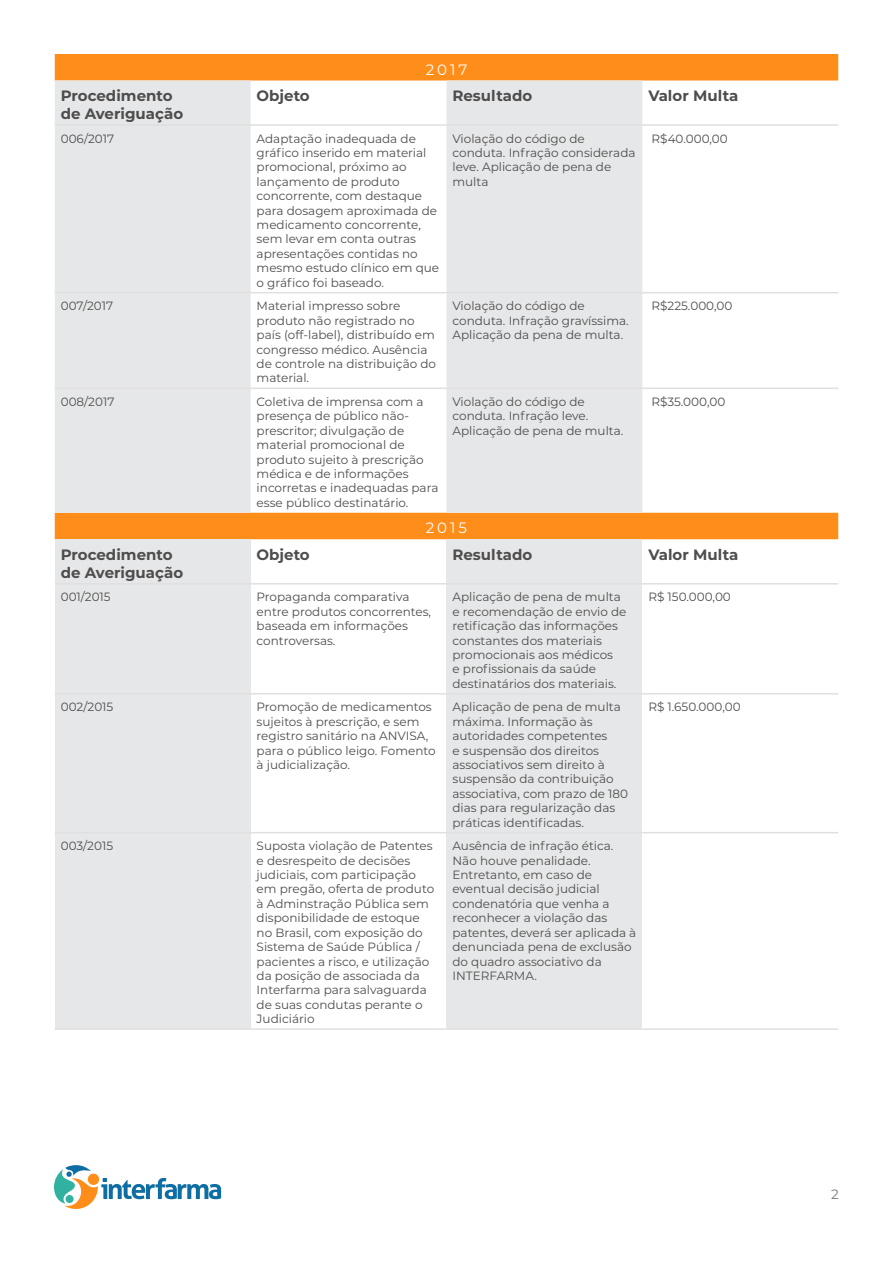
<style>
.page{position:relative;width:893px;height:1263px;background:#fff}
.page>*{position:absolute;margin:0;border:0;box-sizing:border-box;transform-origin:0 0}
.t1{font:700 15px/18px "Montserrat";color:#4e4d4d}
.t2{font:15px "Montserrat";letter-spacing:.2em;color:#fff}
.t3{font:13.5px "Montserrat";color:#787878}
.t4{font:12px/14.4px "Montserrat";color:#4e4d4d}
</style>
<div class="page">
<svg style="left:54px;top:1165px;width:167px;height:44px"></svg>
<svg style="left:55px;top:54px;width:783px;height:485px"></svg>
<div style="left:55px;top:81px;width:196px;height:432px;background:#e6e7e8"></div>
<div style="left:446px;top:81px;width:196px;height:432px;background:#e6e7e8"></div>
<div style="left:55px;top:539px;width:196px;height:45px;background:#e6e7e8"></div>
<div style="left:446px;top:539px;width:196px;height:45px;background:#e6e7e8"></div>
<div style="left:55px;top:584px;width:196px;height:110px;background:#e6e7e8"></div>
<div style="left:446px;top:584px;width:196px;height:110px;background:#e6e7e8"></div>
<div style="left:55px;top:694px;width:196px;height:139px;background:#e6e7e8"></div>
<div style="left:446px;top:694px;width:196px;height:139px;background:#e6e7e8"></div>
<div style="left:55px;top:833px;width:196px;height:196px;background:#e6e7e8"></div>
<div style="left:446px;top:833px;width:196px;height:196px;background:#e6e7e8"></div>
<hr style="left:55px;top:292px;width:196px;height:1px;background:#e1dfdf">
<hr style="left:251px;top:292px;width:195px;height:1px;background:#e1dfdf">
<hr style="left:446px;top:292px;width:196px;height:1px;background:#e1dfdf">
<hr style="left:642px;top:292px;width:196px;height:1px;background:#e1dfdf">
<hr style="left:55px;top:388px;width:196px;height:1px;background:#e1dfdf">
<hr style="left:251px;top:388px;width:195px;height:1px;background:#e1dfdf">
<hr style="left:446px;top:388px;width:196px;height:1px;background:#e1dfdf">
<hr style="left:642px;top:388px;width:196px;height:1px;background:#e1dfdf">
<hr style="left:55px;top:583px;width:196px;height:1px;background:#e1dfdf">
<hr style="left:251px;top:583px;width:195px;height:1px;background:#e1dfdf">
<hr style="left:446px;top:583px;width:196px;height:1px;background:#e1dfdf">
<hr style="left:642px;top:583px;width:196px;height:1px;background:#e1dfdf">
<hr style="left:55px;top:693px;width:196px;height:1px;background:#e1dfdf">
<hr style="left:251px;top:693px;width:195px;height:1px;background:#e1dfdf">
<hr style="left:446px;top:693px;width:196px;height:1px;background:#e1dfdf">
<hr style="left:642px;top:693px;width:196px;height:1px;background:#e1dfdf">
<hr style="left:55px;top:832px;width:196px;height:1px;background:#e1dfdf">
<hr style="left:251px;top:832px;width:195px;height:1px;background:#e1dfdf">
<hr style="left:446px;top:832px;width:196px;height:1px;background:#e1dfdf">
<hr style="left:642px;top:832px;width:196px;height:1px;background:#e1dfdf">
<hr style="left:55px;top:1028px;width:196px;height:2px;background:#e1dfdf">
<hr style="left:251px;top:1028px;width:195px;height:2px;background:#e1dfdf">
<hr style="left:446px;top:1028px;width:196px;height:2px;background:#e1dfdf">
<hr style="left:642px;top:1028px;width:196px;height:2px;background:#e1dfdf">
<hr style="left:55px;top:124px;width:196px;height:2px;background:#e1dfdf">
<hr style="left:251px;top:124px;width:195px;height:2px;background:#e1dfdf">
<hr style="left:446px;top:124px;width:196px;height:2px;background:#e1dfdf">
<hr style="left:642px;top:124px;width:196px;height:2px;background:#e1dfdf">
<p class="t2" style="left:426px;top:59px;width:43px">2017</p>
<p class="t1" style="left:61px;top:86px;width:124px">Procedimento de Averiguação</p>
<p class="t1" style="left:257px;top:86px;width:55px">Objeto</p>
<p class="t1" style="left:452px;top:86px;width:81px">Resultado</p>
<p class="t1" style="left:648px;top:86px;width:92px">Valor Multa</p>
<p class="t4" style="left:61px;top:131px;width:55px">006/2017</p>
<p class="t4" style="left:257px;top:131px;width:184px">Adaptação inadequada de gráfico inserido em material promocional, próximo ao lançamento de produto concorrente, com destaque para dosagem aproximada de medicamento concorrente, sem levar em conta outras apresentações contidas no mesmo estudo clínico em que o gráfico foi baseado.</p>
<p class="t4" style="left:452px;top:131px;width:185px">Violação do código de conduta. Infração considerada leve. Aplicação de pena de multa</p>
<p class="t4" style="left:651px;top:131px;width:78px">R$40.000,00</p>
<p class="t4" style="left:61px;top:298px;width:54px">007/2017</p>
<p class="t4" style="left:257px;top:298px;width:181px">Material impresso sobre produto não registrado no país (off-label), distribuído em congresso médico. Ausência de controle na distribuição do material.</p>
<p class="t4" style="left:452px;top:298px;width:178px">Violação do código de conduta. Infração gravíssima.<br>Aplicação da pena de multa.</p>
<p class="t4" style="left:651px;top:298px;width:82px">R$225.000,00</p>
<p class="t4" style="left:61px;top:394px;width:55px">008/2017</p>
<p class="t4" style="left:257px;top:394px;width:183px">Coletiva de imprensa com a presença de público não&shy;prescritor; divulgação de material promocional de produto sujeito à prescrição médica e de informações incorretas e inadequadas para esse público destinatário.</p>
<p class="t4" style="left:452px;top:394px;width:172px">Violação do código de conduta. Infração leve.<br>Aplicação de pena de multa.</p>
<p class="t4" style="left:651px;top:394px;width:75px">R$35.000,00</p>
<p class="t2" style="left:426px;top:518px;width:43px">2015</p>
<p class="t1" style="left:61px;top:545px;width:124px">Procedimento de Averiguação</p>
<p class="t1" style="left:257px;top:545px;width:55px">Objeto</p>
<p class="t1" style="left:452px;top:545px;width:81px">Resultado</p>
<p class="t1" style="left:648px;top:545px;width:92px">Valor Multa</p>
<p class="t4" style="left:61px;top:589px;width:52px">001/2015</p>
<p class="t4" style="left:257px;top:589px;width:176px">Propaganda comparativa entre produtos concorrentes, baseada em informações controversas.</p>
<p class="t4" style="left:452px;top:589px;width:175px">Aplicação de pena de multa e recomendação de envio de retificação das informações constantes dos materiais promocionais aos médicos<br>e profissionais da saúde destinatários dos materiais.</p>
<p class="t4" style="left:648px;top:589px;width:84px">R$ 150.000,00</p>
<p class="t4" style="left:61px;top:699px;width:54px">002/2015</p>
<p class="t4" style="left:257px;top:699px;width:181px">Promoção de medicamentos sujeitos à prescrição, e sem registro sanitário na ANVISA, para o público leigo. Fomento à judicialização.</p>
<p class="t4" style="left:452px;top:699px;width:177px">Aplicação de pena de multa máxima. Informação às autoridades competentes<br>e suspensão dos direitos associativos sem direito à suspensão da contribuição associativa, com prazo de 180 dias para regularização das práticas identificadas.</p>
<p class="t4" style="left:648px;top:699px;width:94px">R$ 1.650.000,00</p>
<p class="t4" style="left:61px;top:838px;width:54px">003/2015</p>
<p class="t4" style="left:257px;top:838px;width:179px">Suposta violação de Patentes e desrespeito de decisões judiciais, com participação em pregão, oferta de produto à Adminstração Pública sem disponibilidade de estoque no Brasil, com exposição do<br>Sistema de Saúde Pública / pacientes a risco, e utilização da posição de associada da<br>Interfarma para salvaguarda de suas condutas perante o<br>Judiciário</p>
<p class="t4" style="left:452px;top:838px;width:185px">Ausência de infração ética.<br>Não houve penalidade.<br>Entretanto, em caso de eventual decisão judicial condenatória que venha a reconhecer a violação das patentes, deverá ser aplicada à denunciada pena de exclusão do quadro associativo da<br>INTERFARMA.</p>
<p class="t3" style="left:831px;top:1185px;width:9px">2</p>
</div>
